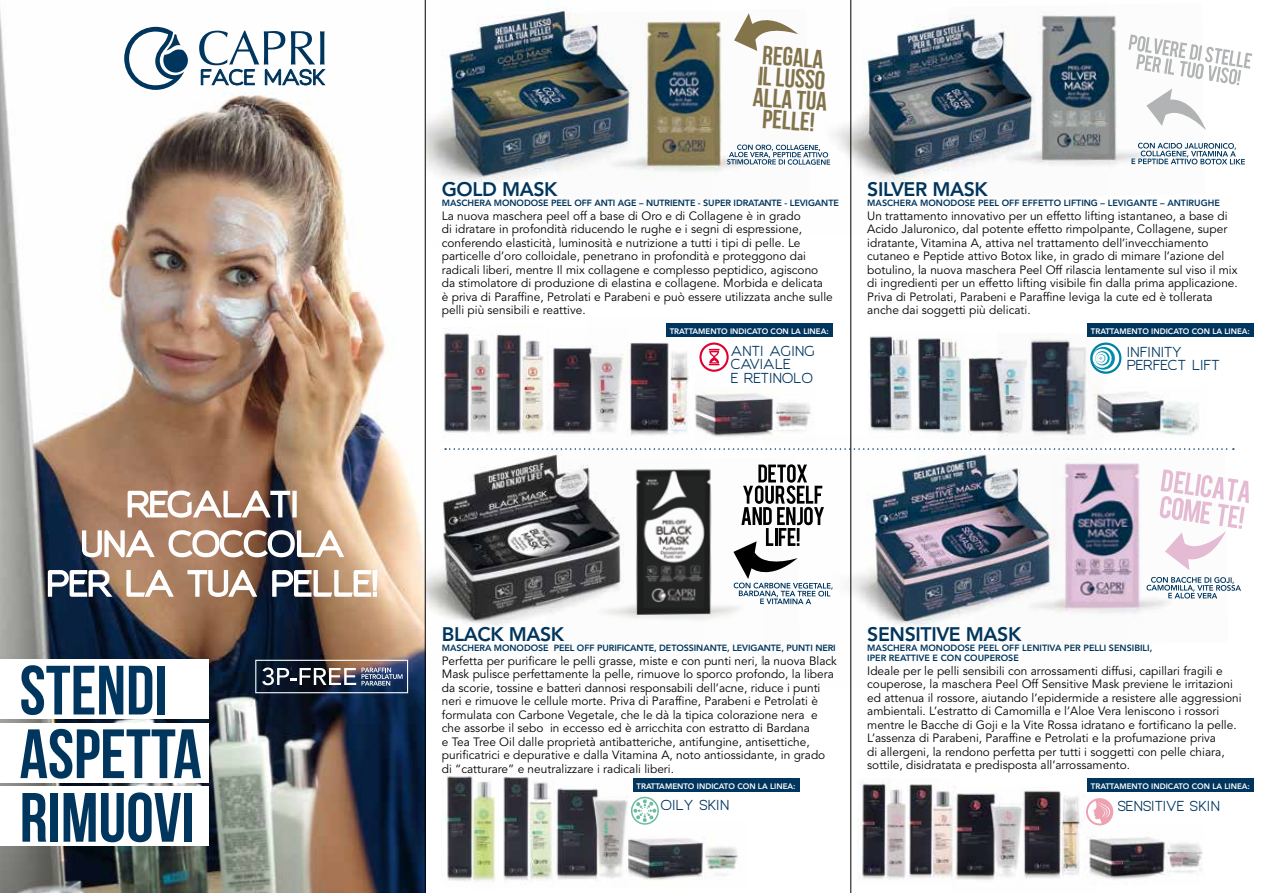
<style>
.page{position:relative;width:1263px;height:893px;background:#fff}
.page>*{position:absolute;margin:0;border:0;box-sizing:border-box;transform-origin:0 0}
.t1{font:69.6px/63.6px "Bebas Neue";color:#00365e}
.t2{font:33px/39.6px "Giorgio";color:#fff;text-align:center}
.t3{font:26.4px/21.1px "Bebas Neue";color:#83744c;text-align:center}
.t4{font:20.25px "Giorgio";color:#00365e}
.t5{font:800 19.5px "Avenir LT Std";letter-spacing:-.02em;color:#00365e}
.t6{font:13.5px/13.5px "Giorgio";color:#00365e}
.t7{font:12px/13.5px "Avenir LT Std";color:#000}
.t8{font:800 9px/10.2px "Avenir LT Std";letter-spacing:-.01em;color:#00365e}
.t9{font:800 7.95px "Avenir LT Std";color:#fff}
</style>
<div class="page">
<img style="left:711px;top:21px;width:49px;height:152px">
<img style="left:441px;top:333px;width:49px;height:100px">
<img style="left:491px;top:334px;width:52px;height:100px">
<img style="left:707px;top:393px;width:104px;height:44px">
<img style="left:547px;top:347px;width:38px;height:87px">
<img style="left:585px;top:342px;width:122px;height:94px">
<svg style="left:709px;top:349px;width:11px;height:16px"></svg>
<div style="left:699px;top:343px;width:30px;height:29px;border:2px solid #df0030;border-radius:50%"></div>
<svg style="left:734px;top:13px;width:27px;height:38px"></svg>
<svg style="left:727px;top:145px;width:34px;height:20px"></svg>
<svg style="left:704px;top:448px;width:530px;height:2px"></svg>
<img style="left:703px;top:469px;width:61px;height:151px">
<img style="left:442px;top:776px;width:54px;height:106px">
<img style="left:501px;top:775px;width:50px;height:105px">
<img style="left:629px;top:838px;width:109px;height:43px">
<img style="left:551px;top:788px;width:78px;height:93px">
<div style="left:633px;top:779px;width:166px;height:13px;background:#00365e"></div>
<div style="left:666px;top:323px;width:167px;height:14px;background:#00365e"></div>
<div style="left:1087px;top:779px;width:167px;height:13px;background:#00365e"></div>
<div style="left:1087px;top:323px;width:167px;height:14px;background:#00365e"></div>
<svg style="left:631px;top:797px;width:28px;height:28px"></svg>
<svg style="left:733px;top:464px;width:31px;height:140px"></svg>
<img style="left:1108px;top:15px;width:72px;height:151px">
<div style="left:1090px;top:343px;width:31px;height:31px;border:2px solid #0082a3;border-radius:50%"></div>
<svg style="left:1104px;top:347px;width:11px;height:23px"></svg>
<img style="left:868px;top:336px;width:43px;height:96px">
<img style="left:916px;top:338px;width:24px;height:95px">
<img style="left:1104px;top:392px;width:95px;height:44px">
<img style="left:940px;top:339px;width:57px;height:96px">
<img style="left:997px;top:339px;width:107px;height:97px">
<svg style="left:1131px;top:143px;width:114px;height:22px"></svg>
<svg style="left:1128px;top:34px;width:124px;height:96px"></svg>
<img style="left:1127px;top:463px;width:91px;height:150px">
<img style="left:858px;top:781px;width:48px;height:99px">
<img style="left:906px;top:784px;width:46px;height:96px">
<img style="left:1097px;top:837px;width:106px;height:43px">
<img style="left:952px;top:793px;width:65px;height:87px">
<img style="left:1017px;top:790px;width:80px;height:89px">
<div style="left:1086px;top:798px;width:27px;height:27px;border:2px solid #eea1b0;border-radius:50%"></div>
<svg style="left:1093px;top:799px;width:19px;height:25px"></svg>
<svg style="left:1146px;top:577px;width:95px;height:21px"></svg>
<svg style="left:1159px;top:469px;width:90px;height:101px"></svg>
<img style="left:761px;top:0;width:347px;height:235px">
<img style="left:426px;top:8px;width:285px;height:180px">
<img style="left:426px;top:448px;width:277px;height:178px">
<img style="left:764px;top:436px;width:363px;height:250px">
<img style="left:0;top:0;width:425px;height:893px">
<svg style="left:199px;top:31px;width:127px;height:55px"></svg>
<svg style="left:124px;top:27px;width:64px;height:63px"></svg>
<svg style="left:126px;top:489px;width:165px;height:30px"></svg>
<div style="left:292px;top:491px;width:5px;height:26px;border:2px solid #fff"></div>
<svg style="left:81px;top:529px;width:75px;height:30px"></svg>
<svg style="left:167px;top:529px;width:179px;height:30px"></svg>
<svg style="left:46px;top:569px;width:67px;height:30px"></svg>
<svg style="left:125px;top:568px;width:50px;height:30px"></svg>
<svg style="left:186px;top:568px;width:73px;height:30px"></svg>
<svg style="left:271px;top:569px;width:107px;height:29px"></svg>
<div style="left:0;top:660px;width:209px;height:59px;background:#fff"></div>
<div style="left:0;top:723px;width:209px;height:59px;background:#fff"></div>
<div style="left:0;top:787px;width:209px;height:59px;background:#fff"></div>
<img style="left:255px;top:660px;width:153px;height:33px">
<hr style="left:850px;top:0;width:1px;height:893px;background:#000">
<hr style="left:425px;top:0;width:1px;height:893px;background:#000">
<h3 class="t4" style="left:200px;top:65px;width:127px">FACE MASK</h3>
<h2 class="t2" style="left:47px;top:487px;width:333px">REGALATI<br>UNA COCCOLA<br>PER LA TUA PELLE!</h2>
<h1 class="t1" style="left:20px;top:658px;width:183px">STENDI<br>ASPETTA<br>RIMUOVI</h1>
<h3 class="t3" style="left:757px;top:44px;width:76px;rotate:4deg">Regala il lusso alla tua pelle!</h3>
<h3 class="t5" style="left:442px;top:178px;width:117px">GOLD MASK</h3>
<p class="t8" style="left:442px;top:198px;width:399px">MASCHERA MONODOSE PEEL OFF ANTI AGE – NUTRIENTE - SUPER IDRATANTE - LEVIGANTE</p>
<p class="t7" style="left:442px;top:209px;width:392px">La nuova maschera peel off a base di Oro e di Collagene è in grado<br>di idratare in profondità riducendo le rughe e i segni di espressione, conferendo elasticità, luminosità e nutrizione a tutti i tipi di pelle. Le particelle d’oro colloidale, penetrano in profondità e proteggono dai radicali liberi, mentre Il mix collagene e complesso peptidico, agiscono da stimolatore di produzione di elastina e collagene. Morbida e delicata<br>è priva di Paraffine, Petrolati e Parabeni e può essere utilizzata anche sulle pelli più sensibili e reattive.</p>
<p class="t6" style="left:731px;top:345px;width:86px">ANTI AGING<br>CAVIALE<br>E RETINOLO</p>
<p class="t9" style="left:670px;top:326px;width:161px">TRATTAMENTO INDICATO CON LA LINEA:</p>
<h3 class="t5" style="left:867px;top:178px;width:122px">SILVER MASK</h3>
<p class="t8" style="left:867px;top:198px;width:354px">MASCHERA MONODOSE PEEL OFF EFFETTO LIFTING – LEVIGANTE – ANTIRUGHE</p>
<p class="t7" style="left:867px;top:209px;width:372px">Un trattamento innovativo per un effetto lifting istantaneo, a base di Acido Jaluronico, dal potente effetto rimpolpante, Collagene, super idratante, Vitamina A, attiva nel trattamento dell’invecchiamento cutaneo e Peptide attivo Botox like, in grado di mimare l’azione del botulino, la nuova maschera Peel Off rilascia lentamente sul viso il mix di ingredienti per un effetto lifting visibile fin dalla prima applicazione.<br>Priva di Petrolati, Parabeni e Paraffine leviga la cute ed è tollerata anche dai soggetti più delicati.</p>
<p class="t6" style="left:1127px;top:346px;width:94px">INFINITY<br>PERFECT LIFT</p>
<p class="t9" style="left:1091px;top:326px;width:161px">TRATTAMENTO INDICATO CON LA LINEA:</p>
<h3 class="t5" style="left:442px;top:623px;width:124px">BLACK MASK</h3>
<p class="t8" style="left:442px;top:643px;width:395px">MASCHERA MONODOSE PEEL OFF PURIFICANTE, DETOSSINANTE, LEVIGANTE, PUNTI NERI</p>
<p class="t7" style="left:442px;top:654px;width:397px">Perfetta per purificare le pelli grasse, miste e con punti neri, la nuova Black Mask pulisce perfettamente la pelle, rimuove lo sporco profondo, la libera da scorie, tossine e batteri dannosi responsabili dell’acne, riduce i punti neri e rimuove le cellule morte. Priva di Paraffine, Parabeni e Petrolati è formulata con Carbone Vegetale, che le dà la tipica colorazione nera e che assorbe il sebo in eccesso ed è arricchita con estratto di Bardana<br>e Tea Tree Oil dalle proprietà antibatteriche, antifungine, antisettiche, purificatrici e depurative e dalla Vitamina A, noto antiossidante, in grado di “catturare” e neutralizzare i radicali liberi.</p>
<p class="t9" style="left:636px;top:781px;width:161px">TRATTAMENTO INDICATO CON LA LINEA:</p>
<p class="t6" style="left:661px;top:800px;width:70px">OILY SKIN</p>
<h3 class="t5" style="left:867px;top:623px;width:156px">SENSITIVE MASK</h3>
<p class="t8" style="left:867px;top:643px;width:287px">MASCHERA MONODOSE PEEL OFF LENITIVA PER PELLI SENSIBILI,<br>IPER REATTIVE E CON COUPEROSE</p>
<p class="t7" style="left:867px;top:664px;width:376px">Ideale per le pelli sensibili con arrossamenti diffusi, capillari fragili e couperose, la maschera Peel Off Sensitive Mask previene le irritazioni ed attenua il rossore, aiutando l’epidermide a resistere alle aggressioni ambientali. L’estratto di Camomilla e l’Aloe Vera leniscono i rossori mentre le Bacche di Goji e la Vite Rossa idratano e fortificano la pelle.<br>L’assenza di Parabeni, Paraffine e Petrolati e la profumazione priva<br>di allergeni, la rendono perfetta per tutti i soggetti con pelle chiara, sottile, disidratata e predisposta all’arrossamento.</p>
<p class="t6" style="left:1118px;top:800px;width:104px">SENSITIVE SKIN</p>
<p class="t9" style="left:1091px;top:781px;width:161px">TRATTAMENTO INDICATO CON LA LINEA:</p>
</div>
